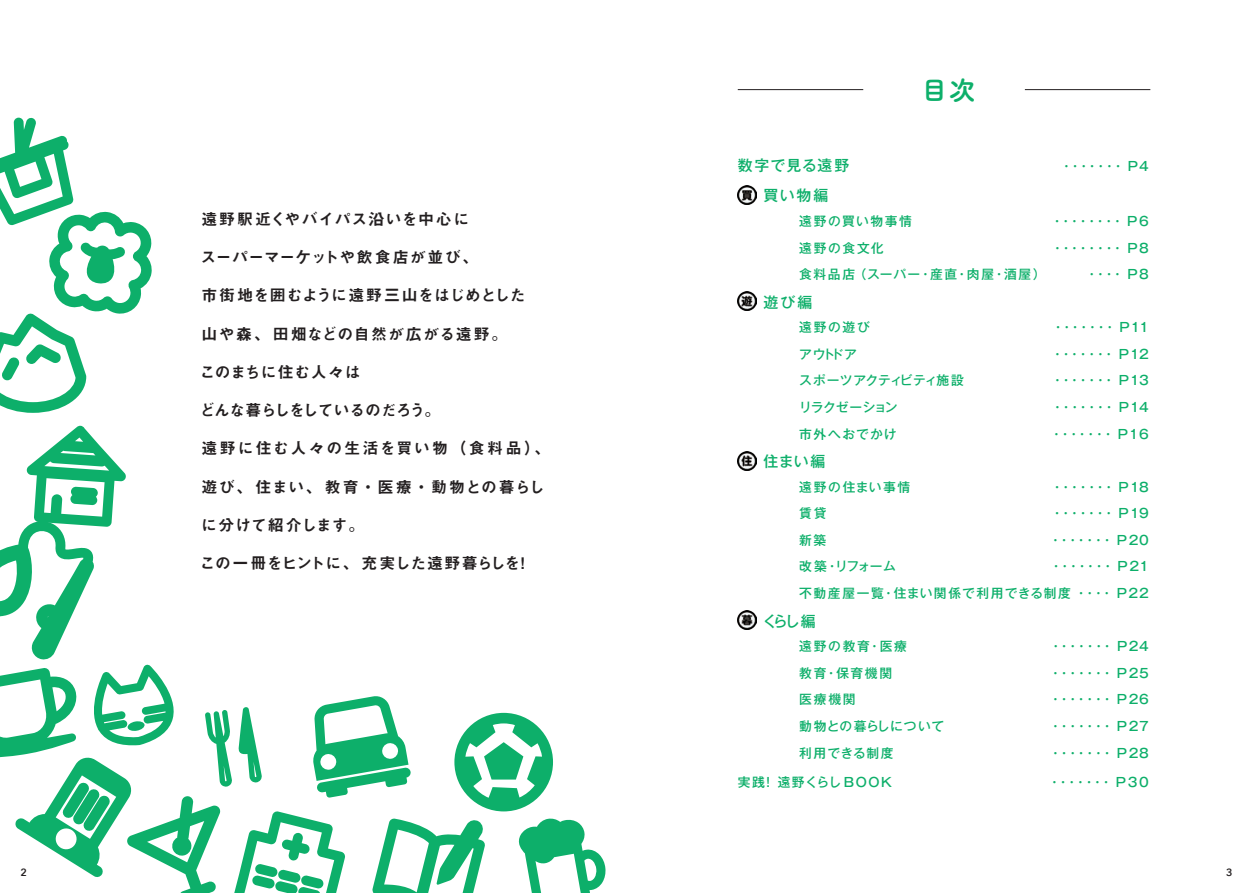
<style>
.page{position:relative;width:1259px;height:893px;background:#fff}
.page>*{position:absolute;margin:0;border:0;box-sizing:border-box;transform-origin:0 0}
.t1{font:26.55px "Tsuku A Rd Gothic Std E";color:#0daf6a}
.t2{font:15.9px "Midashi Go Pro MB31";letter-spacing:.135em;color:#231f20}
.t3{font:15.75px "Midashi Go Pro MB31";letter-spacing:-.025em;color:#231f20}
.t4{font:15.75px "Midashi Go Pro MB31";letter-spacing:-.06em;color:#231f20}
.t5{font:15.75px "Midashi Go Pro MB31";letter-spacing:.04em;color:#231f20}
.t6{font:500 14.85px "Gothic MB101 Pro";letter-spacing:.085em;color:#0daf6a}
.t7{font:500 12.75px/26.5px "Gothic MB101 Pro";letter-spacing:.1em;color:#0daf6a;text-align:right}
.t8{font:500 12.75px "Gothic MB101 Pro";letter-spacing:.12em;color:#0daf6a}
.t9{font:500 12.75px "Gothic MB101 Pro";letter-spacing:.125em;color:#0daf6a}
.t10{font:500 12.75px "Gothic MB101 Pro";letter-spacing:.015em;color:#0daf6a}
.t11{font:500 12.75px "Gothic MB101 Pro";letter-spacing:.045em;color:#0daf6a}
.t12{font:500 12.75px "Gothic MB101 Pro";letter-spacing:-.03em;color:#0daf6a}
.t13{font:500 12.75px "Gothic MB101 Pro";letter-spacing:.06em;color:#0daf6a}
.t14{font:600 10.5px "Avenir Next";color:#231f20}
.s1{font-size:15.9px}
.s2{font-size:15.75px}
</style>
<div class="page">
<img style="left:738px;top:185px;width:18px;height:19px">
<img style="left:738px;top:291px;width:18px;height:19px">
<img style="left:738px;top:452px;width:18px;height:18px">
<img style="left:738px;top:611px;width:18px;height:18px">
<svg style="left:0;top:117px;width:152px;height:296px"></svg>
<svg style="left:0;top:426px;width:606px;height:467px"></svg>
<hr style="left:738px;top:89px;width:125px;height:1px;background:#231f20">
<hr style="left:1025px;top:89px;width:125px;height:1px;background:#231f20">
<p class="t5" style="left:201px;top:206px;width:269px"><span class="s1">遠野駅近</span>くやバイパス<span class="s1">沿</span>いを<span class="s1">中心</span>に</p>
<p class="t3" style="left:200px;top:244px;width:279px">スーパーマーケットや<span class="s1">飲食店</span>が<span class="s1">並</span>び<span class="s1">、</span></p>
<p class="t3" style="left:201px;top:283px;width:326px"><span class="s1">市街地</span>を<span class="s1">囲</span>むように<span class="s1">遠野三山</span>をはじめとした</p>
<p class="t2" style="left:201px;top:321px;width:307px">山<span class="s2">や</span>森、田畑<span class="s2">などの</span>自然<span class="s2">が</span>広<span class="s2">がる</span>遠野。</p>
<p class="t3" style="left:200px;top:359px;width:162px">このまちに<span class="s1">住</span>む<span class="s1">人々</span>は</p>
<p class="t4" style="left:200px;top:398px;width:242px">どんな<span class="s1">暮</span>らしをしているのだろう<span class="s1">。</span></p>
<p class="t2" style="left:201px;top:436px;width:351px">遠野<span class="s2">に</span>住<span class="s2">む</span>人々<span class="s2">の</span>生活<span class="s2">を</span>買<span class="s2">い</span>物（食料品）、</p>
<p class="t2" style="left:201px;top:474px;width:345px">遊<span class="s2">び</span>、住<span class="s2">まい</span>、教育・医療・動物<span class="s2">との</span>暮<span class="s2">らし</span></p>
<p class="t3" style="left:201px;top:512px;width:165px">に<span class="s1">分</span>けて<span class="s1">紹介</span>します<span class="s1">。</span></p>
<p class="t4" style="left:200px;top:551px;width:332px">この<span class="s1">一冊</span>をヒントに<span class="s1">、充実</span>した<span class="s1">遠野暮</span>らしを<span class="s1">！</span></p>
<h1 class="t1" style="left:921px;top:69px;width:56px">目次</h1>
<p class="t6" style="left:738px;top:153px;width:113px">数字で見る遠野</p>
<p class="t7" style="left:1060px;top:152px;width:90px">・・・・・・・ P4</p>
<p class="t6" style="left:763px;top:183px;width:66px">買い物編</p>
<p class="t9" style="left:799px;top:211px;width:114px">遠野の買い物事情</p>
<p class="t7" style="left:1051px;top:206px;width:99px">・・・・・・・・ P6</p>
<p class="t7" style="left:799px;top:233px;width:86px">遠野の食文化</p>
<p class="t7" style="left:1051px;top:233px;width:99px">・・・・・・・・ P8</p>
<p class="t8" style="left:799px;top:264px;width:248px">食料品店（スーパー・産直・肉屋・酒屋）</p>
<p class="t7" style="left:1085px;top:259px;width:65px">・・・・ P8</p>
<p class="t6" style="left:763px;top:290px;width:50px">遊び編</p>
<p class="t7" style="left:799px;top:313px;width:72px">遠野の遊び</p>
<p class="t7" style="left:1051px;top:313px;width:99px">・・・・・・・ P11</p>
<p class="t7" style="left:799px;top:339px;width:59px">アウトドア</p>
<p class="t7" style="left:1051px;top:339px;width:99px">・・・・・・・ P12</p>
<p class="t10" style="left:799px;top:370px;width:166px">スポーツアクティビティ施設</p>
<p class="t7" style="left:1051px;top:366px;width:99px">・・・・・・・ P13</p>
<p class="t12" style="left:799px;top:397px;width:100px">リラクゼーション</p>
<p class="t7" style="left:1051px;top:392px;width:99px">・・・・・・・ P14</p>
<p class="t7" style="left:799px;top:419px;width:99px">市外へおでかけ</p>
<p class="t7" style="left:1050px;top:419px;width:100px">・・・・・・・ P16</p>
<p class="t6" style="left:763px;top:449px;width:63px">住まい編</p>
<p class="t9" style="left:799px;top:476px;width:112px">遠野の住まい事情</p>
<p class="t7" style="left:1051px;top:472px;width:99px">・・・・・・・ P18</p>
<p class="t7" style="left:799px;top:499px;width:29px">賃貸</p>
<p class="t7" style="left:1051px;top:499px;width:99px">・・・・・・・ P19</p>
<p class="t7" style="left:799px;top:525px;width:28px">新築</p>
<p class="t7" style="left:1049px;top:525px;width:101px">・・・・・・・ P20</p>
<p class="t7" style="left:799px;top:552px;width:98px">改築・リフォーム</p>
<p class="t7" style="left:799px;top:552px;width:351px">・・・・・・・ P21<br>不動産屋一覧・住まい関係で利用できる制度 ・・・・ P22</p>
<p class="t6" style="left:762px;top:608px;width:55px">くらし編</p>
<p class="t7" style="left:799px;top:631px;width:109px">遠野の教育・医療</p>
<p class="t7" style="left:1049px;top:631px;width:101px">・・・・・・・ P24</p>
<p class="t7" style="left:799px;top:658px;width:94px">教育・保育機関</p>
<p class="t7" style="left:1049px;top:658px;width:101px">・・・・・・・ P25</p>
<p class="t7" style="left:799px;top:685px;width:58px">医療機関</p>
<p class="t7" style="left:1049px;top:685px;width:101px">・・・・・・・ P26</p>
<p class="t11" style="left:799px;top:715px;width:146px">動物との暮らしについて</p>
<p class="t7" style="left:1049px;top:711px;width:101px">・・・・・・・ P27</p>
<p class="t13" style="left:799px;top:742px;width:96px">利用できる制度</p>
<p class="t7" style="left:1049px;top:738px;width:101px">・・・・・・・ P28</p>
<p class="t8" style="left:738px;top:772px;width:156px">実践！遠野くらしBOOK</p>
<p class="t7" style="left:1048px;top:767px;width:102px">・・・・・・・ P30</p>
<p class="t14" style="left:21px;top:863px;width:8px">2</p>
<p class="t14" style="left:1226px;top:863px;width:8px">3</p>
</div>
